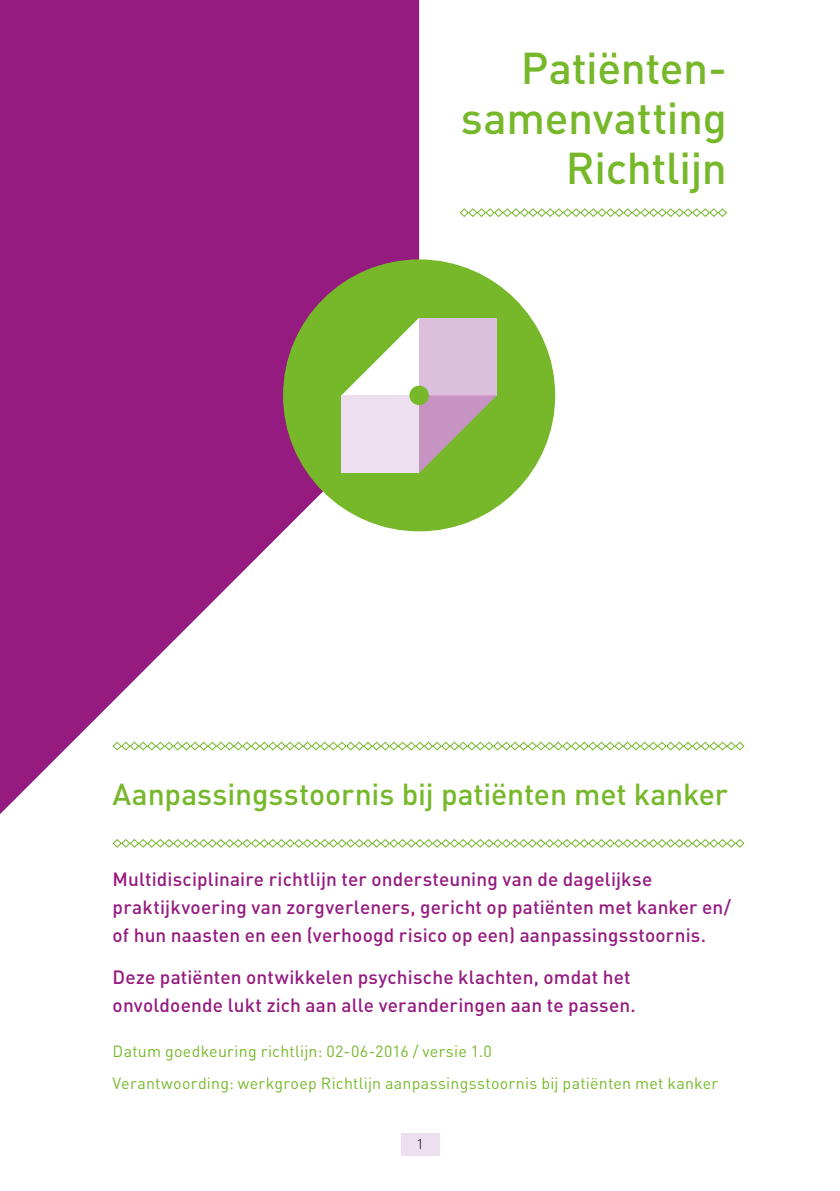
<style>
.page{position:relative;width:840px;height:1191px;background:#fff}
.page>*{position:absolute;margin:0;border:0;box-sizing:border-box;transform-origin:0 0}
.t1{font:500 44px/50px "DIN Pro";letter-spacing:-.01em;color:#76b82a;text-align:right}
.t2{font:500 30px "DIN Pro";letter-spacing:-.005em;color:#76b82a}
.t3{font:500 19px/28px "DIN Pro";letter-spacing:.01em;color:#951b81}
.t4{font:16px/32.6px "DIN Pro";letter-spacing:.015em;color:#76b82a}
.t5{font:300 14px "DIN Pro";color:#000}
</style>
<div class="page">
<div style="left:400px;top:1132px;width:39px;height:23px;background:#eddfef"></div>
<svg style="left:0;top:0;width:419px;height:814px;fill:#951b81"></svg>
<div style="left:283px;top:259px;width:272px;height:272px;background:#76b82a;border-radius:50%"></div>
<svg style="left:341px;top:318px;width:155px;height:155px"></svg>
<div style="left:409px;top:386px;width:19px;height:19px;background:#76b82a;border-radius:50%"></div>
<svg style="left:112px;top:741px;width:632px;height:10px"></svg>
<svg style="left:459px;top:208px;width:268px;height:9px"></svg>
<svg style="left:112px;top:839px;width:632px;height:9px"></svg>
<h1 class="t1" style="left:460px;top:38px;width:267px">Patiënten&shy;samenvatting<br>Richtlijn</h1>
<h2 class="t2" style="left:113px;top:770px;width:616px">Aanpassingsstoornis bij patiënten met kanker</h2>
<p class="t3" style="left:113px;top:863px;width:619px">Multidisciplinaire richtlijn ter ondersteuning van de dagelijkse praktijkvoering van zorgverleners, gericht op patiënten met kanker en/ of hun naasten en een (verhoogd risico op een) aanpassingsstoornis.</p>
<p class="t3" style="left:113px;top:961px;width:524px">Deze patiënten ontwikkelen psychische klachten, omdat het onvoldoende lukt zich aan alle veranderingen aan te passen.</p>
<p class="t4" style="left:113px;top:1033px;width:606px">Datum goedkeuring richtlijn: 02-06-2016 / versie 1.0<br>Verantwoording: werkgroep Richtlijn aanpassingsstoornis bij patiënten met kanker</p>
<p class="t5" style="left:416px;top:1133px;width:9px">1</p>
</div>
